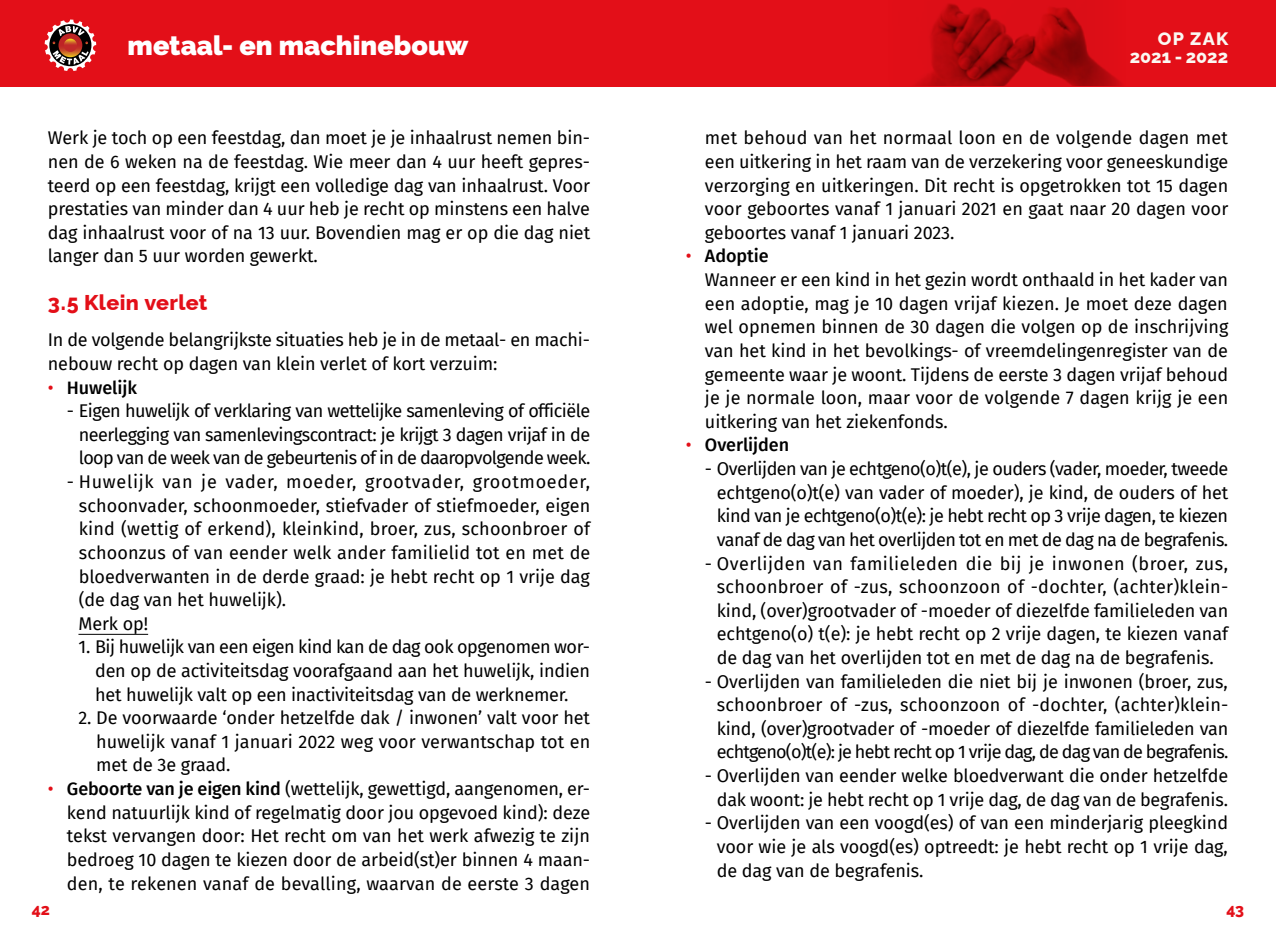
<style>
.page{position:relative;width:1276px;height:944px;background:#fff}
.page>*{position:absolute;margin:0;border:0;box-sizing:border-box;transform-origin:0 0}
.t1{font:900 27px "Raleway";color:#fff}
.t2{font:800 21.38px "Raleway";letter-spacing:.015em;color:#e30f18}
.t3{font:18px/23.6px "Fira Sans";letter-spacing:-.005em;color:#000;text-align:justify}
.t4{font:500 18px "Fira Sans";letter-spacing:-.005em;color:#000}
.t5{font:800 18px/18px "Raleway";color:#fbf8f2;text-align:right}
.t6{font:800 15.75px "Raleway";color:#e30f18}
.s1{font-weight:400;color:#e30f18}
.s2{color:#e30f18}
.s3{font-weight:500}
</style>
<div class="page">
<hr style="left:78px;top:634px;width:70px;height:1px;background:#000">
<div style="left:638px;top:0;width:638px;height:86px;background:#e30f18"></div>
<div style="left:0;top:0;width:638px;height:86px;background:#e30f18"></div>
<img style="left:888px;top:0;width:263px;height:86px">
<svg style="left:45px;top:20px;width:51px;height:51px"></svg>
<h1 class="t1" style="left:128px;top:30px;width:342px">metaal- en machinebouw</h1>
<p class="t5" style="left:1129px;top:27px;width:100px">OP ZAK<br>2021 - 2022</p>
<p class="t3" style="left:48px;top:126px;width:544px">Werk je toch op een feestdag, dan moet je je inhaalrust nemen bin&shy;nen de 6 weken na de feestdag. Wie meer dan 4 uur heeft gepres&shy;teerd op een feestdag, krijgt een volledige dag van inhaalrust. Voor prestaties van minder dan 4 uur heb je recht op minstens een halve dag inhaalrust voor of na 13 uur. Bovendien mag er op die dag niet langer dan 5 uur worden gewerkt.</p>
<p class="t2" style="left:48px;top:285px;width:161px">3.5 Klein verlet</p>
<p class="t3" style="left:48px;top:328px;width:543px">In de volgende belangrijkste situaties heb je in de metaal- en machi&shy;nebouw recht op dagen van klein verlet of kort verzuim:</p>
<p class="t4" style="left:48px;top:373px;width:91px"><span class="s1">•</span> Huwelijk</p>
<p class="t3" style="left:79px;top:399px;width:513px;text-indent:-12px">- Eigen huwelijk of verklaring van wettelijke samenleving of officiële neerlegging van samenlevingscontract: je krijgt 3 dagen vrijaf in de loop van de week van de gebeurtenis of in de daaropvolgende week.</p>
<p class="t3" style="left:78px;top:469px;width:513px;text-align:left;text-indent:-11px">- Huwelijk van je vader, moeder, grootvader, grootmoeder, schoonvader, schoonmoeder, stiefvader of stiefmoeder, eigen kind (wettig of erkend), kleinkind, broer, zus, schoonbroer of schoonzus of van eender welk ander familielid tot en met de bloedverwanten in de derde graad: je hebt recht op 1 vrije dag (de dag van het huwelijk).<br>Merk op!</p>
<p class="t3" style="left:95px;top:635px;width:496px;text-indent:-17px">1. Bij huwelijk van een eigen kind kan de dag ook opgenomen wor&shy;den op de activiteitsdag voorafgaand aan het huwelijk, indien het huwelijk valt op een inactiviteitsdag van de werknemer.</p>
<p class="t3" style="left:96px;top:706px;width:495px;text-indent:-18px">2. De voorwaarde ‘onder hetzelfde dak / inwonen’ valt voor het huwelijk vanaf 1 januari 2022 weg voor verwantschap tot en met de 3e graad.</p>
<p class="t3" style="left:67px;top:776px;width:525px;text-indent:-19px"><span class="s2">•</span> <span class="s3">Geboorte van je eigen kind</span> (wettelijk, gewettigd, aangenomen, er&shy;kend natuurlijk kind of regelmatig door jou opgevoed kind): deze tekst vervangen door: Het recht om van het werk afwezig te zijn bedroeg 10 dagen te kiezen door de arbeid(st)er binnen 4 maan&shy;den, te rekenen vanaf de bevalling, waarvan de eerste 3 dagen</p>
<p class="t6" style="left:32px;top:897px;width:20px">42</p>
<p class="t6" style="left:1226px;top:897px;width:19px">43</p>
<p class="t3" style="left:705px;top:126px;width:525px">met behoud van het normaal loon en de volgende dagen met een uitkering in het raam van de verzekering voor geneeskundige verzorging en uitkeringen. Dit recht is opgetrokken tot 15 dagen voor geboortes vanaf 1 januari 2021 en gaat naar 20 dagen voor geboortes vanaf 1 januari 2023.</p>
<p class="t3" style="left:705px;top:244px;width:525px;text-align:left;text-indent:-19px"><span class="s2">•</span> <span class="s3">Adoptie<br></span>Wanneer er een kind in het gezin wordt onthaald in het kader van een adoptie, mag je 10 dagen vrijaf kiezen. Je moet deze dagen wel opnemen binnen de 30 dagen die volgen op de inschrijving van het kind in het bevolkings- of vreemdelingenregister van de gemeente waar je woont. Tijdens de eerste 3 dagen vrijaf behoud je je normale loon, maar voor de volgende 7 dagen krijg je een uitkering van het ziekenfonds.</p>
<p class="t4" style="left:686px;top:431px;width:105px"><span class="s1">•</span> Overlijden</p>
<p class="t3" style="left:717px;top:456px;width:513px;text-indent:-12px">- Overlijden van je echtgeno(o)t(e), je ouders (vader, moeder, tweede echtgeno(o)t(e) van vader of moeder), je kind, de ouders of het kind van je echtgeno(o)t(e): je hebt recht op 3 vrije dagen, te kiezen vanaf de dag van het overlijden tot en met de dag na de begrafenis.</p>
<p class="t3" style="left:717px;top:551px;width:513px;text-indent:-12px">- Overlijden van familieleden die bij je inwonen (broer, zus, schoonbroer of -zus, schoonzoon of -dochter, (achter)klein&shy;kind, (over)grootvader of -moeder of diezelfde familieleden van echtgeno(o) t(e): je hebt recht op 2 vrije dagen, te kiezen vanaf de dag van het overlijden tot en met de dag na de begrafenis.</p>
<p class="t3" style="left:717px;top:669px;width:513px;text-indent:-12px">- Overlijden van familieleden die niet bij je inwonen (broer, zus, schoonbroer of -zus, schoonzoon of -dochter, (achter)klein&shy;kind, (over)grootvader of -moeder of diezelfde familieleden van echtgeno(o)t(e): je hebt recht op 1 vrije dag, de dag van de begrafenis.</p>
<p class="t3" style="left:705px;top:763px;width:525px;text-align:right">- Overlijden van eender welke bloedverwant die onder hetzelfde dak woont: je hebt recht op 1 vrije dag, de dag van de begrafenis.</p>
<p class="t3" style="left:717px;top:811px;width:513px;text-indent:-12px">- Overlijden van een voogd(es) of van een minderjarig pleegkind voor wie je als voogd(es) optreedt: je hebt recht op 1 vrije dag, de dag van de begrafenis.</p>
</div>
